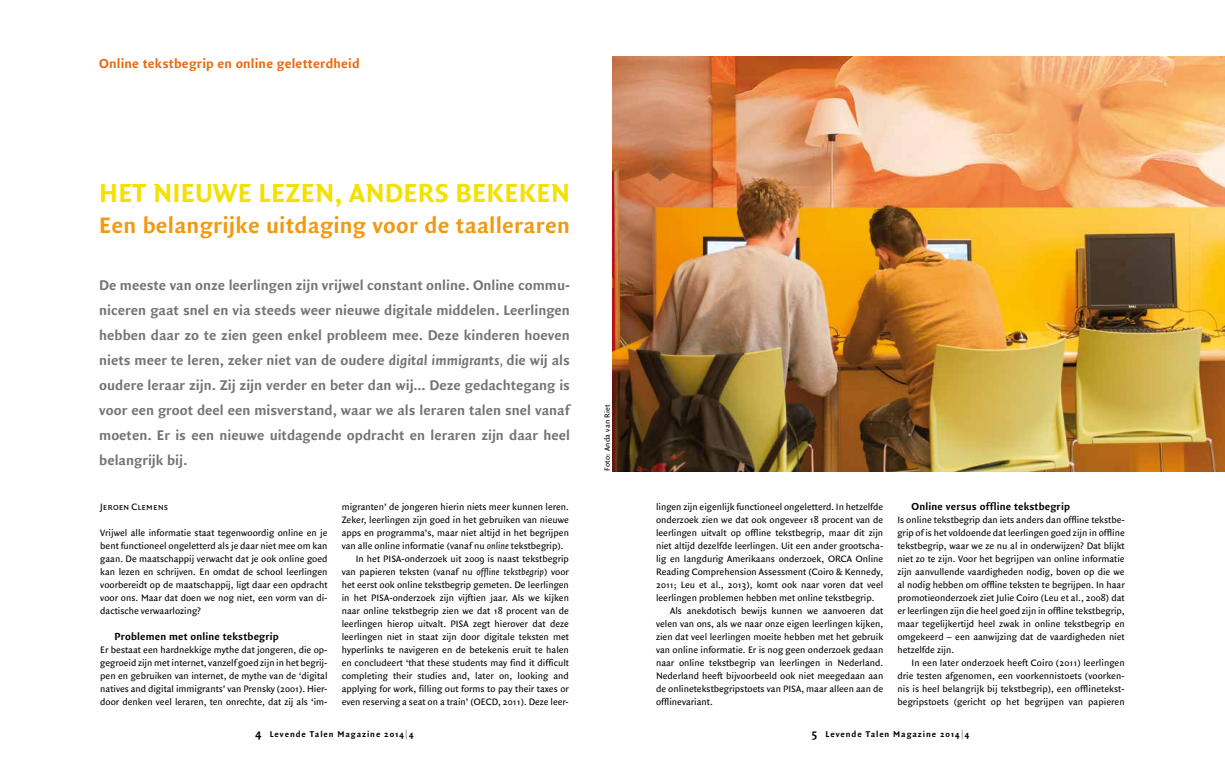
<style>
.page{position:relative;width:1225px;height:766px;background:#fff}
.page>*{position:absolute;margin:0;border:0;box-sizing:border-box;transform-origin:0 0}
.t1{font:700 28px "Quadraat Sans";letter-spacing:.01em;color:#f2e103}
.t2{font:700 24px "Quadraat Sans";letter-spacing:.01em;color:#f39910}
.t3{font:700 15px/25px "Quadraat Sans";color:#747476;text-align:justify}
.t4{font:700 14px "Quadraat Sans";letter-spacing:.015em;color:#ea660c}
.t5{font:700 11px "Quadraat Sans";letter-spacing:.015em;color:#000}
.t6{font:10px/13px "Quadraat Sans";color:#000;text-align:justify}
.t7{font:10px "Quadraat Sans Caps";color:#000}
.t8{font:700 9px "Quadraat Sans";letter-spacing:.1em;color:#000}
.t9{font:8px "Quadraat Sans";letter-spacing:.025em;color:#000}
.s1{font-family:"Quadraat Sans OT Bld Ita";font-weight:400}
.s2{font-weight:400;font-style:italic}
.s3{font-style:italic}
.s4{font-size:12px}
.s5{color:#9a9b9d}
</style>
<div class="page">
<img style="left:612px;top:57px;width:613px;height:414px">
<h3 class="t4" style="left:99px;top:56px;width:262px">Online tekstbegrip en online geletterdheid</h3>
<h1 class="t1" style="left:99px;top:177px;width:472px">HET NIEUWE LEZEN, ANDERS BEKEKEN</h1>
<h2 class="t2" style="left:99px;top:211px;width:472px">Een belangrijke uitdaging voor de taalleraren</h2>
<p class="t3" style="left:99px;top:273px;width:472px">De meeste van onze leerlingen zijn vrijwel constant online. Online commu&shy;niceren gaat snel en via steeds weer nieuwe digitale middelen. Leerlingen hebben daar zo te zien geen enkel probleem mee. Deze kinderen hoeven niets meer te leren, zeker niet van de oudere <span class="s1">digital immigrants</span><span class="s2">,</span> die wij als oudere leraar zijn. Zij zijn verder en beter dan wij… Deze gedachtegang is voor een groot deel een misverstand, waar we als leraren talen snel vanaf moeten. Er is een nieuwe uitdagende opdracht en leraren zijn daar heel belangrijk bij.</p>
<p class="t7" style="left:100px;top:500px;width:69px">Jeroen Clemens</p>
<p class="t6" style="left:100px;top:526px;width:229px">Vrijwel alle informatie staat tegenwoordig online en je bent functioneel ongeletterd als je daar niet mee om kan gaan. De maatschappij verwacht dat je ook online goed kan lezen en schrijven. En omdat de school leerlingen voorbereidt op de maatschappij, ligt daar een opdracht voor ons. Maar dat doen we nog niet, een vorm van di&shy;dactische verwaarlozing?</p>
<p class="t5" style="left:114px;top:630px;width:166px">Problemen met online tekstbegrip</p>
<p class="t6" style="left:100px;top:643px;width:229px">Er bestaat een hardnekkige mythe dat jongeren, die op&shy;gegroeid zijn met internet, vanzelf goed zijn in het begrij&shy;pen en gebruiken van internet, de mythe van de ‘digital natives and digital immigrants’ van Prensky (2001). Hier&shy;door denken veel leraren, ten onrechte, dat zij als ‘im-</p>
<p class="t6" style="left:342px;top:500px;width:229px">migranten’ de jongeren hierin niets meer kunnen leren.</p>
<p class="t6" style="left:342px;top:513px;width:229px">Zeker, leerlingen zijn goed in het gebruiken van nieuwe</p>
<p class="t6" style="left:342px;top:526px;width:229px">apps en programma’s, maar niet altijd in het begrijpen</p>
<p class="t6" style="left:342px;top:539px;width:223px">van alle online informatie (vanaf nu <span class="s3">online</span> tekstbegrip).</p>
<p class="t6" style="left:356px;top:552px;width:215px">In het PISA-onderzoek uit 2009 is naast tekstbegrip</p>
<p class="t6" style="left:342px;top:565px;width:229px">van papieren teksten (vanaf nu <span class="s3">offline tekstbegrip</span>) voor</p>
<p class="t6" style="left:342px;top:578px;width:229px">het eerst ook online tekstbegrip gemeten. De leerlingen</p>
<p class="t6" style="left:342px;top:591px;width:229px">in het PISA-onderzoek zijn vijftien jaar. Als we kijken</p>
<p class="t6" style="left:342px;top:604px;width:229px">naar online tekstbegrip zien we dat 18 procent van de</p>
<p class="t6" style="left:342px;top:617px;width:229px">leerlingen hierop uitvalt. PISA zegt hierover dat deze</p>
<p class="t6" style="left:342px;top:630px;width:229px">leerlingen niet in staat zijn door digitale teksten met</p>
<p class="t6" style="left:342px;top:643px;width:229px">hyperlinks te navigeren en de betekenis eruit te halen</p>
<p class="t6" style="left:342px;top:656px;width:229px">en concludeert ‘that these students may find it difficult</p>
<p class="t6" style="left:342px;top:669px;width:229px">completing their studies and, later on, looking and</p>
<p class="t6" style="left:342px;top:682px;width:229px">applying for work, filling out forms to pay their taxes or</p>
<p class="t6" style="left:342px;top:695px;width:229px">even reserving a seat on a train’ (OECD, 2011). Deze leer-</p>
<p class="t9" style="left:602px;top:470px;width:68px;rotate:-90deg">Foto: Anda van Riet</p>
<p class="t6" style="left:656px;top:500px;width:229px">lingen zijn eigenlijk functioneel ongeletterd. In hetzelfde</p>
<p class="t6" style="left:656px;top:513px;width:229px">onderzoek zien we dat ook ongeveer 18 procent van de</p>
<p class="t6" style="left:656px;top:526px;width:229px">leerlingen uitvalt op offline tekstbegrip, maar dit zijn</p>
<p class="t6" style="left:656px;top:539px;width:229px">niet altijd dezelfde leerlingen. Uit een ander grootscha-</p>
<p class="t6" style="left:656px;top:552px;width:229px">lig en langdurig Amerikaans onderzoek, ORCA Online</p>
<p class="t6" style="left:656px;top:565px;width:229px">Reading Comprehension Assessment (Coiro &amp; Kennedy,</p>
<p class="t6" style="left:656px;top:578px;width:229px">2011; Leu et al., 2013), komt ook naar voren dat veel</p>
<p class="t6" style="left:656px;top:591px;width:220px">leerlingen problemen hebben met online tekstbegrip.</p>
<p class="t6" style="left:670px;top:604px;width:215px">Als anekdotisch bewijs kunnen we aanvoeren dat</p>
<p class="t6" style="left:656px;top:617px;width:229px">velen van ons, als we naar onze eigen leerlingen kijken,</p>
<p class="t6" style="left:656px;top:630px;width:229px">zien dat veel leerlingen moeite hebben met het gebruik</p>
<p class="t6" style="left:656px;top:643px;width:229px">van online informatie. Er is nog geen onderzoek gedaan</p>
<p class="t6" style="left:656px;top:656px;width:229px">naar online tekstbegrip van leerlingen in Nederland.</p>
<p class="t6" style="left:656px;top:669px;width:229px">Nederland heeft bijvoorbeeld ook niet meegedaan aan</p>
<p class="t6" style="left:656px;top:682px;width:229px">de onlinetekstbegripstoets van PISA, maar alleen aan de</p>
<p class="t6" style="left:656px;top:695px;width:58px">offlinevariant.</p>
<p class="t5" style="left:911px;top:500px;width:160px">Online versus offline tekstbegrip</p>
<p class="t6" style="left:897px;top:513px;width:229px">Is online tekstbegrip dan iets anders dan offline tekstbe&shy;grip of is het voldoende dat leerlingen goed zijn in offline tekstbegrip, waar we ze nu al in onderwijzen? Dat blijkt niet zo te zijn. Voor het begrijpen van online informatie zijn aanvullende vaardigheden nodig, boven op die we al nodig hebben om offline teksten te begrijpen. In haar promotieonderzoek ziet Julie Coiro (Leu et al., 2008) dat er leerlingen zijn die heel goed zijn in offline tekstbegrip, maar tegelijkertijd heel zwak in online tekstbegrip en omgekeerd – een aanwijzing dat de vaardigheden niet hetzelfde zijn.</p>
<p class="t6" style="left:897px;top:656px;width:229px;text-indent:14px">In een later onderzoek heeft Coiro (2011) leerlingen drie testen afgenomen, een voorkennistoets (voorken&shy;nis is heel belangrijk bij tekstbegrip), een offlinetekst&shy;begripstoets (gericht op het begrijpen van papieren</p>
<p class="t8" style="left:255px;top:729px;width:160px"><span class="s4">4</span> Levende Talen Magazine 2014<span class="s5">|</span>4</p>
<p class="t8" style="left:811px;top:729px;width:160px"><span class="s4">5</span> Levende Talen Magazine 2014<span class="s5">|</span>4</p>
</div>
